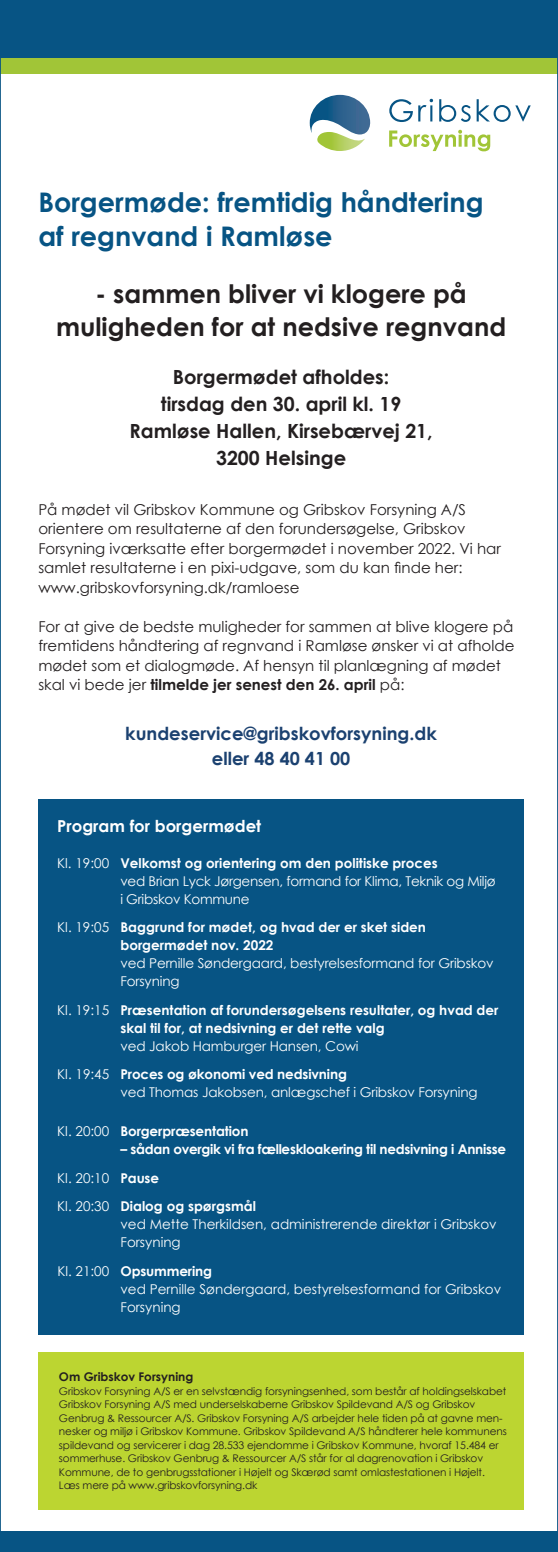
<style>
.page{position:relative;width:558px;height:1552px;background:#fff}
.page>*{position:absolute;margin:0;border:0;box-sizing:border-box;transform-origin:0 0}
.t1{font:700 27px/34.5px "Century Gothic";color:#075484}
.t2{font:700 25.5px/33px "Century Gothic";color:#231f20;text-align:center}
.t3{font:700 19.5px/27px "Century Gothic";color:#231f20;text-align:center}
.t4{font:700 18px/25.5px "Century Gothic";color:#1b4170;text-align:center}
.t5{font:700 16.5px "Century Gothic";color:#fff}
.t6{font:15px/19.5px "Century Gothic";color:#231f20}
.t7{font:13.5px/18px "Century Gothic";letter-spacing:-.01em;color:#fff}
.t8{font:700 13.5px/18px "Century Gothic";color:#fff}
.t9{font:700 13.5px/28.5px "Century Gothic";letter-spacing:-.02em;color:#fff}
.t10{font:700 12px "Century Gothic";color:#231f20}
.t11{font:10.5px/13.5px "Century Gothic";letter-spacing:-.01em;color:#231f20}
.s1{font-weight:700}
.s2{font-weight:400}
</style>
<div class="page">
<div style="left:38px;top:1352px;width:485px;height:157px;background:#bcd531"></div>
<div style="left:38px;top:799px;width:485px;height:536px;background:#075484"></div>
<svg style="left:309px;top:95px;width:61px;height:56px"></svg>
<svg style="left:389px;top:99px;width:23px;height:23px"></svg>
<svg style="left:418px;top:99px;width:14px;height:22px"></svg>
<svg style="left:439px;top:99px;width:31px;height:23px"></svg>
<svg style="left:476px;top:99px;width:54px;height:23px"></svg>
<svg style="left:389px;top:130px;width:100px;height:21px"></svg>
<div style="left:1px;top:1px;width:556px;height:65px;background:#075484"></div>
<div style="left:1px;top:58px;width:556px;height:16px;background:#a1c537"></div>
<div style="left:0;top:1531px;width:556px;height:21px;background:#075484"></div>
<h1 class="t1" style="left:38px;top:183px;width:446px">Borgermøde: fremtidig håndtering af regnvand i Ramløse</h1>
<h2 class="t2" style="left:56px;top:276px;width:451px">- sammen bliver vi klogere på muligheden for at nedsive regnvand</h2>
<h3 class="t3" style="left:129px;top:363px;width:304px">Borgermødet afholdes:<br>tirsdag den 30. april kl. 19<br>Ramløse Hallen, Kirsebærvej 21,<br>3200 Helsinge</h3>
<p class="t6" style="left:38px;top:499px;width:463px">På mødet vil Gribskov Kommune og Gribskov Forsyning A/S orientere om resultaterne af den forundersøgelse, Gribskov Forsyning iværksatte efter borgermødet i november 2022. Vi har samlet resultaterne i en pixi-udgave, som du kan finde her: www.gribskovforsyning.dk/ramloese</p>
<p class="t6" style="left:38px;top:616px;width:477px">For at give de bedste muligheder for sammen at blive klogere på fremtidens håndtering af regnvand i Ramløse ønsker vi at afholde mødet som et dialogmøde. Af hensyn til planlægning af mødet skal vi bede jer <span class="s1">tilmelde jer senest den 26. april</span> på:</p>
<h3 class="t4" style="left:125px;top:720px;width:313px">kundeservice@gribskovforsyning.dk eller 48 40 41 00</h3>
<h3 class="t5" style="left:57px;top:813px;width:205px">Program for borgermødet</h3>
<p class="t7" style="left:120px;top:854px;width:376px;text-indent:-63px">Kl. 19:00 <span class="s1">Velkomst og orientering om den politiske proces<br></span>ved Brian Lyck Jørgensen, formand for Klima, Teknik og Miljø i Gribskov Kommune</p>
<p class="t8" style="left:120px;top:918px;width:307px;text-indent:-63px"><span class="s2">Kl. 19:05</span> Baggrund for mødet, og hvad der er sket siden borgermødet nov. 2022</p>
<p class="t7" style="left:120px;top:954px;width:374px">ved Pernille Søndergaard, bestyrelsesformand for Gribskov<br>Forsyning</p>
<p class="t8" style="left:120px;top:1000px;width:379px;text-indent:-63px"><span class="s2">Kl. 19:15</span> Præsentation af forundersøgelsens resultater, og hvad der skal til for, at nedsivning er det rette valg</p>
<p class="t7" style="left:57px;top:1032px;width:302px;line-height:28.5px;text-indent:63px">ved Jakob Hamburger Hansen, Cowi<br>Kl. 19:45 <span class="s1">Proces og økonomi ved nedsivning</span></p>
<p class="t7" style="left:120px;top:1083px;width:358px">ved Thomas Jakobsen, anlægschef i Gribskov Forsyning</p>
<p class="t8" style="left:57px;top:1122px;width:192px"><span class="s2">Kl. 20:00</span> Borgerpræsentation</p>
<p class="t9" style="left:57px;top:1135px;width:450px;text-indent:63px">– sådan overgik vi fra fælleskloakering til nedsivning i Annisse<br><span class="s2">Kl. 20:10</span> Pause<br><span class="s2">Kl. 20:30</span> Dialog og spørgsmål</p>
<p class="t7" style="left:120px;top:1215px;width:377px">ved Mette Therkildsen, administrerende direktør i Gribskov<br>Forsyning</p>
<p class="t7" style="left:120px;top:1262px;width:382px;text-indent:-63px">Kl. 21:00 <span class="s1">Opsummering<br></span>ved Pernille Søndergaard, bestyrelsesformand for Gribskov<br>Forsyning</p>
<p class="t10" style="left:59px;top:1368px;width:136px">Om Gribskov Forsyning</p>
<p class="t11" style="left:59px;top:1384px;width:449px">Gribskov Forsyning A/S er en selvstændig forsyningsenhed, som består af holdingselskabet Gribskov Forsyning A/S med underselskaberne Gribskov Spildevand A/S og Gribskov Genbrug &amp; Ressourcer A/S. Gribskov Forsyning A/S arbejder hele tiden på at gavne men&shy;nesker og miljø i Gribskov Kommune. Gribskov Spildevand A/S håndterer hele kommunens spildevand og servicerer i dag 28.533 ejendomme i Gribskov Kommune, hvoraf 15.484 er sommerhuse. Gribskov Genbrug &amp; Ressourcer A/S står for al dagrenovation i Gribskov Kommune, de to genbrugsstationer i Højelt og Skærød samt omlastestationen i Højelt.<br>Læs mere på www.gribskovforsyning.dk</p>
</div>
